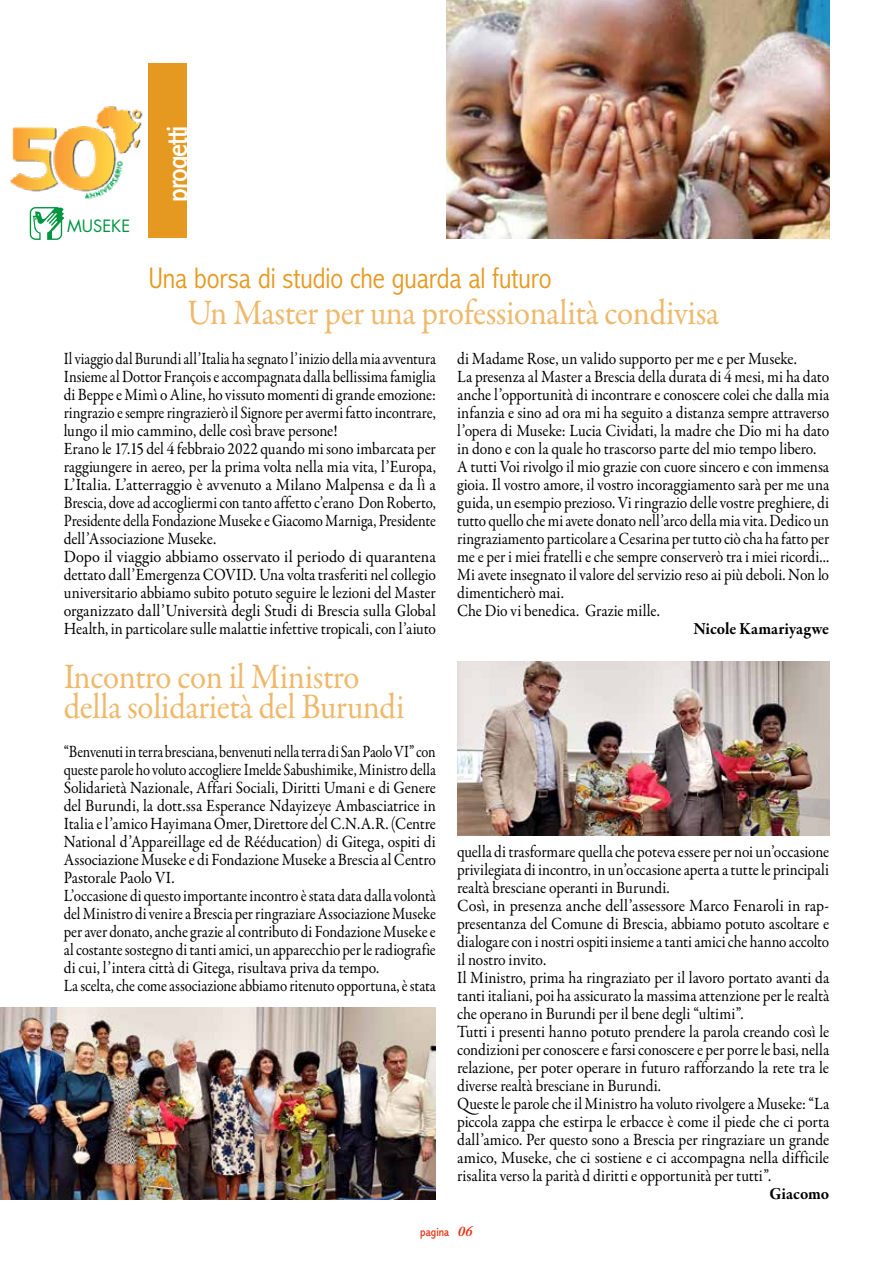
<style>
.page{position:relative;width:893px;height:1263px;background:#fff}
.page>*{position:absolute;margin:0;border:0;box-sizing:border-box;transform-origin:0 0}
.t1{font:36px/30px "Garamond Premr Pro";letter-spacing:-.01em;color:#efb86b;scale:.92 1}
.t2{font:300 condensed 30px "Abadi MT Std";letter-spacing:-.005em;color:#e69920}
.t3{font:condensed 30px "Abadi MT Std";letter-spacing:-.04em;color:#fff}
.t4{font:17.25px/18px "Garamond Premr Pro";letter-spacing:-.005em;color:#000;scale:.84 1}
.t5{font:17.25px/18px "Garamond Premr Pro";letter-spacing:-.005em;color:#000;scale:.89 1}
.t6{font:17.25px/18px "Garamond Premr Pro";letter-spacing:-.005em;color:#000;scale:.9 1}
.t7{font:700 17.25px "Garamond Premr Pro";letter-spacing:-.005em;color:#000;scale:.94 1}
.t8{font:16.5px "Futura Std";color:#009641}
.t9{font:condensed 12px "Abadi MT Std";color:#e63312}
.s1{font-family:"Garamond Premr Pro";font-weight:600;font-style:italic;font-stretch:normal;font-size:15px}
</style>
<div class="page">
<img style="left:9px;top:100px;width:140px;height:106px">
<svg style="left:30px;top:207px;width:34px;height:33px"></svg>
<div style="left:149px;top:64px;width:38px;height:174px;background:#e69920"></div>
<img style="left:446px;top:0;width:383px;height:238px">
<img style="left:0;top:1008px;width:436px;height:191px">
<img style="left:457px;top:662px;width:372px;height:174px">
<p class="t8" style="left:67px;top:215px;width:65px">MUSEKE</p>
<h2 class="t3" style="left:161px;top:202px;width:78px;rotate:-90deg">progetti</h2>
<h2 class="t2" style="left:149px;top:262px;width:404px">Una borsa di studio che guarda al futuro</h2>
<h1 class="t1" style="left:187px;top:298px;width:580px">Un Master per una professionalità condivisa</h1>
<p class="t4" style="left:64px;top:350px;width:445px">Il viaggio dal Burundi all’Italia ha segnato l’inizio della mia avventura Insieme al Dottor François e accompagnata dalla bellissima famiglia di Beppe e Mimì o Aline, ho vissuto momenti di grande emozione: ringrazio e sempre ringrazierò il Signore per avermi fatto incontrare, lungo il mio cammino, delle così brave persone!<br>Erano le 17.15 del 4 febbraio 2022 quando mi sono imbarcata per raggiungere in aereo, per la prima volta nella mia vita, l’Europa, L’Italia. L’atterraggio è avvenuto a Milano Malpensa e da lì a Brescia, dove ad accogliermi con tanto affetto c’erano Don Roberto, Presidente della Fondazione Museke e Giacomo Marniga, Presidente dell’Associazione Museke.<br>Dopo il viaggio abbiamo osservato il periodo di quarantena dettato dall’Emergenza COVID. Una volta trasferiti nel collegio universitario abbiamo subito potuto seguire le lezioni del Master organizzato dall’Università degli Studi di Brescia sulla Global Health, in particolare sulle malattie infettive tropicali, con l’aiuto</p>
<p class="t6" style="left:457px;top:350px;width:415px">di Madame Rose, un valido supporto per me e per Museke.<br>La presenza al Master a Brescia della durata di 4 mesi, mi ha dato anche l’opportunità di incontrare e conoscere colei che dalla mia infanzia e sino ad ora mi ha seguito a distanza sempre attraverso l’opera di Museke: Lucia Cividati, la madre che Dio mi ha dato in dono e con la quale ho trascorso parte del mio tempo libero.<br>A tutti Voi rivolgo il mio grazie con cuore sincero e con immensa gioia. Il vostro amore, il vostro incoraggiamento sarà per me una guida, un esempio prezioso. Vi ringrazio delle vostre preghiere, di tutto quello che mi avete donato nell’arco della mia vita. Dedico un ringraziamento particolare a Cesarina per tutto ciò cha ha fatto per me e per i miei fratelli e che sempre conserverò tra i miei ricordi...<br>Mi avete insegnato il valore del servizio reso ai più deboli. Non lo dimenticherò mai.<br>Che Dio vi benedica. Grazie mille.</p>
<p class="t7" style="left:693px;top:618px;width:146px">Nicole Kamariyagwe</p>
<h1 class="t1" style="left:64px;top:663px;width:372px">Incontro con il Ministro della solidarietà del Burundi</h1>
<p class="t4" style="left:64px;top:743px;width:445px">“Benvenuti in terra bresciana, benvenuti nella terra di San Paolo VI” con queste parole ho voluto accogliere Imelde Sabushimike, Ministro della Solidarietà Nazionale, Affari Sociali, Diritti Umani e di Genere del Burundi, la dott.ssa Esperance Ndayizeye Ambasciatrice in Italia e l’amico Hayimana Omer, Direttore del C.N.A.R. (Centre National d’Appareillage ed de Rééducation) di Gitega, ospiti di Associazione Museke e di Fondazione Museke a Brescia al Centro Pastorale Paolo VI.<br>L’occasione di questo importante incontro è stata data dalla volontà del Ministro di venire a Brescia per ringraziare Associazione Museke per aver donato, anche grazie al contributo di Fondazione Museke e al costante sostegno di tanti amici, un apparecchio per le radiografie di cui, l’intera città di Gitega, risultava priva da tempo.<br>La scelta, che come associazione abbiamo ritenuto opportuna, è stata</p>
<p class="t5" style="left:457px;top:843px;width:420px">quella di trasformare quella che poteva essere per noi un’occasione privilegiata di incontro, in un’occasione aperta a tutte le principali realtà bresciane operanti in Burundi.<br>Così, in presenza anche dell’assessore Marco Fenaroli in rap&shy;presentanza del Comune di Brescia, abbiamo potuto ascoltare e dialogare con i nostri ospiti insieme a tanti amici che hanno accolto il nostro invito.<br>Il Ministro, prima ha ringraziato per il lavoro portato avanti da tanti italiani, poi ha assicurato la massima attenzione per le realtà che operano in Burundi per il bene degli “ultimi”.<br>Tutti i presenti hanno potuto prendere la parola creando così le condizioni per conoscere e farsi conoscere e per porre le basi, nella relazione, per poter operare in futuro rafforzando la rete tra le diverse realtà bresciane in Burundi.<br>Queste le parole che il Ministro ha voluto rivolgere a Museke: “La piccola zappa che estirpa le erbacce è come il piede che ci porta dall’amico. Per questo sono a Brescia per ringraziare un grande amico, Museke, che ci sostiene e ci accompagna nella difficile risalita verso la parità d diritti e opportunità per tutti”.</p>
<p class="t7" style="left:769px;top:1183px;width:65px">Giacomo</p>
<p class="t9" style="left:420px;top:1225px;width:54px">pagina <span class="s1">06</span></p>
</div>
